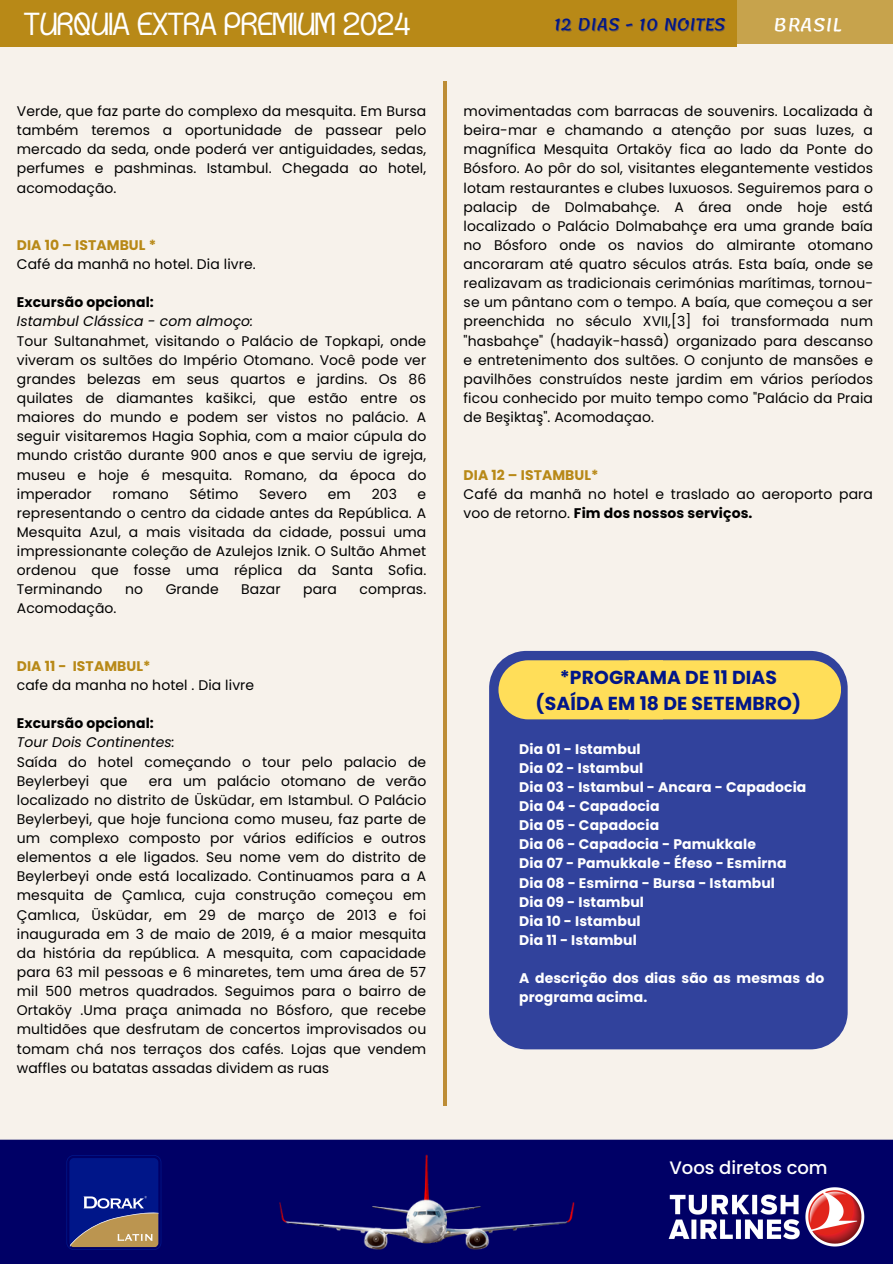
<style>
.page{position:relative;width:893px;height:1264px;background:#fff}
.page>*{position:absolute;margin:0;border:0;box-sizing:border-box;transform-origin:0 0}
.t1{font:24.75px "TAN SUMMERS Regular";letter-spacing:-.05em;color:#fff}
.t2{font:700 18.75px/25.8px "Poppins";letter-spacing:.005em;color:#001689;text-align:center}
.t3{font:500 18px "Poppins";color:#fff}
.t4{font:17.85px "Lemonada";color:#fff}
.t5{font:16.35px "Lemonada";color:#001689}
.t6{font:13.95px/19.2px "Poppins";letter-spacing:.005em;color:#000;text-align:justify}
.t7{font:700 13.95px/19.2px "Poppins";letter-spacing:.005em;color:#fff}
.t8{font:italic 13.95px "Poppins";letter-spacing:.005em;color:#000}
.t9{font:700 13.95px "Poppins";letter-spacing:.005em;color:#b88917}
.t10{font:700 13.95px "Poppins";letter-spacing:.005em;color:#000}
.s1{font-weight:700}
</style>
<div class="page">
<div style="left:0;top:0;width:892px;height:1263px;background:#f7f2eb"></div>
<hr style="left:443px;top:81px;width:3px;height:1024px;background:#bd8d36">
<div style="left:717px;top:0;width:175px;height:44px;background:#c7a34c"></div>
<div style="left:1px;top:0;width:735px;height:47px;background:#b88917"></div>
<div style="left:489px;top:651px;width:358px;height:398px;background:#31429c;border-radius:37px"></div>
<div style="left:498px;top:660px;width:343px;height:59px;background:#ffde59"></div>
<div style="left:0;top:1139px;width:892px;height:124px;background:#006"></div>
<img style="left:639px;top:1168px;width:230px;height:87px">
<img style="left:280px;top:1153px;width:294px;height:98px">
<svg style="left:66px;top:1154px;width:95px;height:95px;background:#383d7e"></svg>
<p class="t1" style="left:24px;top:12px;width:389px">TURQUIA EXTRA PREMIUM 2024</p>
<h1 class="t5" style="left:553px;top:15px;width:174px">12 DIAS - 10 NOITES</h1>
<h5 class="t4" style="left:773px;top:15px;width:70px">BRASIL</h5>
<p class="t6" style="left:17px;top:101px;width:411px">Verde, que faz parte do complexo da mesquita. Em Bursa também teremos a oportunidade de passear pelo mercado da seda, onde poderá ver antiguidades, sedas, perfumes e pashminas. Istambul. Chegada ao hotel, acomodação.</p>
<p class="t9" style="left:17px;top:235px;width:141px">DIA 10 – ISTAMBUL *</p>
<p class="t6" style="left:17px;top:254px;width:240px">Café da manhã no hotel. Dia livre.</p>
<p class="t10" style="left:17px;top:293px;width:138px">Excursão opcional:</p>
<p class="t8" style="left:17px;top:312px;width:238px">Istambul Clássica - com almoço:</p>
<p class="t6" style="left:17px;top:331px;width:411px">Tour Sultanahmet, visitando o Palácio de Topkapi, onde viveram os sultões do Império Otomano. Você pode ver grandes belezas em seus quartos e jardins. Os 86 quilates de diamantes kašikci, que estão entre os maiores do mundo e podem ser vistos no palácio. A seguir visitaremos Hagia Sophia, com a maior cúpula do mundo cristão durante 900 anos e que serviu de igreja, museu e hoje é mesquita. Romano, da época do imperador</p>
<p class="t6" style="left:112px;top:484px;width:58px">romano</p>
<p class="t6" style="left:189px;top:484px;width:51px">Sétimo</p>
<p class="t6" style="left:259px;top:484px;width:49px">Severo</p>
<p class="t6" style="left:328px;top:484px;width:25px">em</p>
<p class="t6" style="left:371px;top:484px;width:27px">203</p>
<p class="t6" style="left:17px;top:484px;width:411px;text-indent:401px">e representando o centro da cidade antes da República. A Mesquita Azul, a mais visitada da cidade, possui uma impressionante coleção de Azulejos Iznik. O Sultão Ahmet ordenou que fosse uma réplica da Santa Sofia.<br>Terminando</p>
<p class="t6" style="left:125px;top:580px;width:19px">no</p>
<p class="t6" style="left:166px;top:580px;width:54px">Grande</p>
<p class="t6" style="left:241px;top:580px;width:41px">Bazar</p>
<p class="t6" style="left:303px;top:580px;width:35px">para</p>
<p class="t6" style="left:359px;top:580px;width:68px">compras.</p>
<p class="t6" style="left:17px;top:599px;width:101px">Acomodação.</p>
<p class="t9" style="left:17px;top:656px;width:135px">DIA 11 - ISTAMBUL*</p>
<p class="t6" style="left:17px;top:675px;width:239px">cafe da manha no hotel . Dia livre</p>
<p class="t10" style="left:17px;top:713px;width:138px">Excursão opcional:</p>
<p class="t8" style="left:17px;top:732px;width:159px">Tour Dois Continentes:</p>
<p class="t6" style="left:17px;top:752px;width:411px">Saída do hotel começando o tour pelo palacio de<br>Beylerbeyi que</p>
<p class="t6" style="left:17px;top:771px;width:411px;text-indent:132px">era um palácio otomano de verão localizado no distrito de Üsküdar, em Istambul. O Palácio Beylerbeyi, que hoje funciona como museu, faz parte de um complexo composto por vários edifícios e outros elementos a ele ligados. Seu nome vem do distrito de Beylerbeyi onde está localizado. Continuamos para a A mesquita de Çamlıca, cuja construção começou em Çamlıca, Üsküdar, em 29 de março de 2013 e foi inaugurada em 3 de maio de 2019, é a maior mesquita da história da república. A mesquita, com capacidade para 63 mil pessoas e 6 minaretes, tem uma área de 57 mil 500 metros quadrados. Seguimos para o bairro de Ortaköy .Uma praça animada no Bósforo, que recebe multidões que desfrutam de concertos improvisados ou tomam chá nos terraços dos cafés. Lojas que vendem waffles ou batatas assadas dividem as ruas</p>
<p class="t6" style="left:463px;top:101px;width:411px">movimentadas com barracas de souvenirs. Localizada à beira-mar e chamando a atenção por suas luzes, a magnífica Mesquita Ortaköy fica ao lado da Ponte do Bósforo. Ao pôr do sol, visitantes elegantemente vestidos lotam restaurantes e clubes luxuosos. Seguiremos para o palacip de Dolmabahçe. A área onde hoje está localizado o Palácio Dolmabahçe era uma grande baía no Bósforo onde os navios do almirante otomano ancoraram até quatro séculos atrás. Esta baía, onde se realizavam as tradicionais cerimónias marítimas, tornou&shy;se um pântano com o tempo. A baía, que começou a ser preenchida no século XVII,[3] foi transformada num "hasbahçe" (hadayik-hassâ) organizado para descanso e entretenimento dos sultões. O conjunto de mansões e pavilhões construídos neste jardim em vários períodos ficou conhecido por muito tempo como "Palácio da Praia de Beşiktaş". Acomodaçao.</p>
<p class="t9" style="left:463px;top:465px;width:137px">DIA 12 – ISTAMBUL*</p>
<p class="t6" style="left:463px;top:484px;width:411px">Café da manhã no hotel e traslado ao aeroporto para voo de retorno. <span class="s1">Fim dos nossos serviços.</span></p>
<h2 class="t2" style="left:535px;top:664px;width:267px">*PROGRAMA DE 11 DIAS (SAÍDA EM 18 DE SETEMBRO)</h2>
<h6 class="t7" style="left:519px;top:739px;width:288px">Dia 01 - Istambul<br>Dia 02 - Istambul<br>Dia 03 - Istambul - Ancara - Capadocia<br>Dia 04 - Capadocia<br>Dia 05 - Capadocia<br>Dia 06 - Capadocia - Pamukkale<br>Dia 07 - Pamukkale - Éfeso - Esmirna<br>Dia 08 - Esmirna - Bursa - Istambul<br>Dia 09 - Istambul<br>Dia 10 - Istambul<br>Dia 11 - Istambul</h6>
<h6 class="t7" style="left:519px;top:968px;width:306px">A descrição dos dias são as mesmas do programa acima.</h6>
<h3 class="t3" style="left:664px;top:1153px;width:160px">Voos diretos com</h3>
<p class="t3" style="left:669px;top:1155px;width:160px">Voos diretos com</p>
</div>
